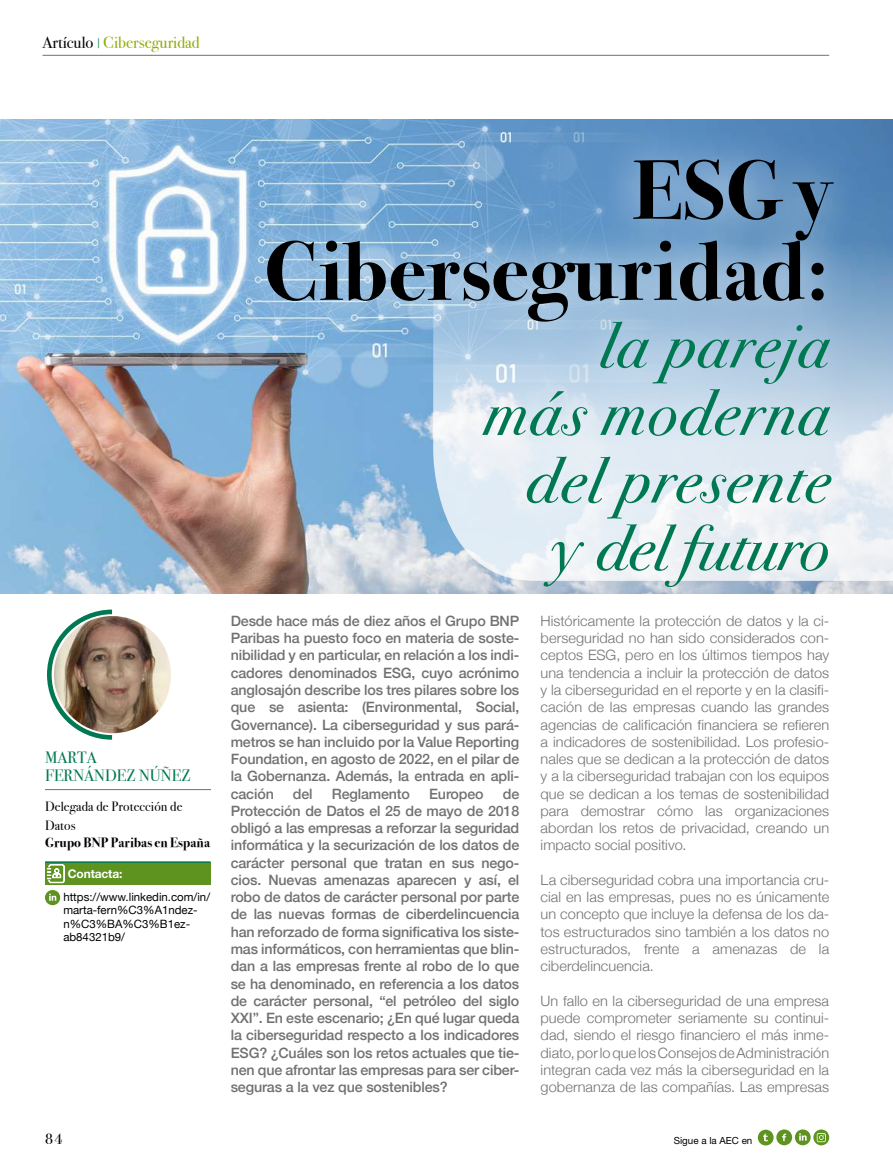
<style>
.page{position:relative;width:893px;height:1166px;background:#fff}
.page>*{position:absolute;margin:0;border:0;box-sizing:border-box;transform-origin:0 0}
.t1{font:700 84px/81px "Bodoni Svty Two ITCTT";letter-spacing:.01em;color:#000;text-align:right}
.t2{font:italic 64.5px/67.5px "Bodoni Svty Two ITCTT";letter-spacing:.03em;color:#007852;text-align:right}
.t3{font:16.5px "Bodoni Svty Two ITCTT";color:#8fac08}
.t4{font:16.5px/18px "Bodoni Svty Two ITCTT";letter-spacing:.005em;color:#007852}
.t5{font:15px "Bodoni Svty Two ITCTT";color:#000}
.t6{font:500 14.25px/17.2px "Helvetica Neue";letter-spacing:-.01em;color:#707172;text-align:justify}
.t7{font:300 14.25px/17.2px "Helvetica Neue";letter-spacing:.005em;color:#707172;text-align:justify}
.t8{font:13.5px/18px "Bodoni Svty Two ITCTT";letter-spacing:.01em;color:#000}
.t9{font:700 13.5px "Bodoni Svty Two ITCTT";letter-spacing:.01em;color:#000}
.t10{font:700 12px "Helvetica Neue LT Std";letter-spacing:-.01em;color:#fff}
.t11{font:11.4px/13.5px "Helvetica Neue";color:#000}
.t12{font:9.75px "Helvetica Neue LT Std";color:#000}
.s1{color:#000}
.s2{font-family:"Helvetica Neue LT Std";font-weight:300;font-stretch:condensed;font-size:13.5px;color:#007852}
</style>
<div class="page">
<hr style="left:43px;top:55px;width:786px;height:1px;background:#707172">
<svg style="left:758px;top:1129px;width:71px;height:16px"></svg>
<img style="left:0;top:119px;width:893px;height:474px">
<svg style="left:867px;top:239px;width:26px;height:341px"></svg>
<img style="left:117px;top:616px;width:50px;height:117px">
<svg style="left:47px;top:609px;width:70px;height:131px"></svg>
<hr style="left:45px;top:789px;width:166px;height:1px;background:#707172">
<div style="left:45px;top:862px;width:165px;height:22px;background:#5d931e"></div>
<svg style="left:47px;top:864px;width:18px;height:18px"></svg>
<hr style="left:45px;top:861px;width:166px;height:1px;background:#007852">
<svg style="left:45px;top:890px;width:15px;height:14px"></svg>
<div style="left:229px;top:121px;width:638px;height:501px;background:#fff;opacity:.75"></div>
<p class="t3" style="left:43px;top:29px;width:159px"><span class="s1">Artículo</span> <span class="s2">|</span> Ciberseguridad</p>
<p class="t4" style="left:45px;top:746px;width:147px">MARTA<br>FERNÁNDEZ NÚÑEZ</p>
<p class="t8" style="left:45px;top:796px;width:139px">Delegada de Protección de<br>Datos</p>
<p class="t9" style="left:45px;top:830px;width:167px">Grupo BNP Paribas en España</p>
<p class="t10" style="left:68px;top:866px;width:56px">Contacta:</p>
<p class="t11" style="left:63px;top:890px;width:148px">https://www.linkedin.com/in/ marta-fern%C3%A1ndez&shy;n%C3%BA%C3%B1ez&shy;ab84321b9/</p>
<h1 class="t1" style="left:264px;top:143px;width:566px">ESG y<br>Ciberseguridad:</h1>
<h2 class="t2" style="left:483px;top:307px;width:348px">la pareja más moderna del presente y del futuro</h2>
<p class="t6" style="left:231px;top:611px;width:290px">Desde hace más de diez años el Grupo BNP Paribas ha puesto foco en materia de soste&shy;nibilidad y en particular, en relación a los indi&shy;cadores denominados ESG, cuyo acrónimo anglosajón describe los tres pilares sobre los que se asienta: (Environmental, Social, Governance). La ciberseguridad y sus pará&shy;metros se han incluido por la Value Reporting Foundation, en agosto de 2022, en el pilar de la Gobernanza. Además, la entrada en apli&shy;cación</p>
<p class="t7" style="left:541px;top:611px;width:290px">Históricamente la protección de datos y la ci&shy;berseguridad no han sido considerados con&shy;ceptos ESG, pero en los últimos tiempos hay una tendencia a incluir la protección de datos y la ciberseguridad en el reporte y en la clasifi&shy;cación de las empresas cuando las grandes agencias de calificación financiera se refieren a indicadores de sostenibilidad. Los profesio&shy;nales que se dedican a la protección de datos y a la ciberseguridad trabajan con los equipos que se dedican a los temas de sostenibilidad para demostrar cómo las organizaciones abordan los retos de privacidad, creando un impacto social positivo.</p>
<p class="t7" style="left:541px;top:869px;width:290px">La ciberseguridad cobra una importancia cru&shy;cial en las empresas, pues no es únicamente un concepto que incluye la defensa de los da&shy;tos estructurados sino también a los datos no estructurados, frente a amenazas de la ciberdelincuencia.</p>
<p class="t7" style="left:541px;top:990px;width:290px">Un fallo en la ciberseguridad de una empresa puede comprometer seriamente su continui&shy;dad, siendo el riesgo financiero el más inme&shy;diato, por lo que los Consejos de Administración integran cada vez más la ciberseguridad en la gobernanza de las compañías. Las empresas</p>
<p class="t6" style="left:231px;top:783px;width:290px;text-indent:272px">de Protección de Datos el 25 de mayo de 2018 obligó a las empresas a reforzar la seguridad informática y la securización de los datos de carácter personal que tratan en sus nego&shy;cios. Nuevas amenazas aparecen y así, el robo de datos de carácter personal por parte de las nuevas formas de ciberdelincuencia han reforzado de forma significativa los siste&shy;mas informáticos, con herramientas que blin&shy;dan a las empresas frente al robo de lo que se ha denominado, en referencia a los datos de carácter personal, “el petróleo del siglo XXI”. En este escenario; ¿En qué lugar queda la ciberseguridad respecto a los indicadores ESG? ¿Cuáles son los retos actuales que tie&shy;nen que afrontar las empresas para ser ciber&shy;seguras a la vez que sostenibles?</p>
<p class="t6" style="left:293px;top:783px;width:21px">del</p>
<p class="t6" style="left:332px;top:783px;width:80px">Reglamento</p>
<p class="t6" style="left:429px;top:783px;width:56px">Europeo</p>
<p class="t5" style="left:45px;top:1126px;width:19px">84</p>
<p class="t12" style="left:674px;top:1134px;width:80px">Sigue a la AEC en</p>
</div>
